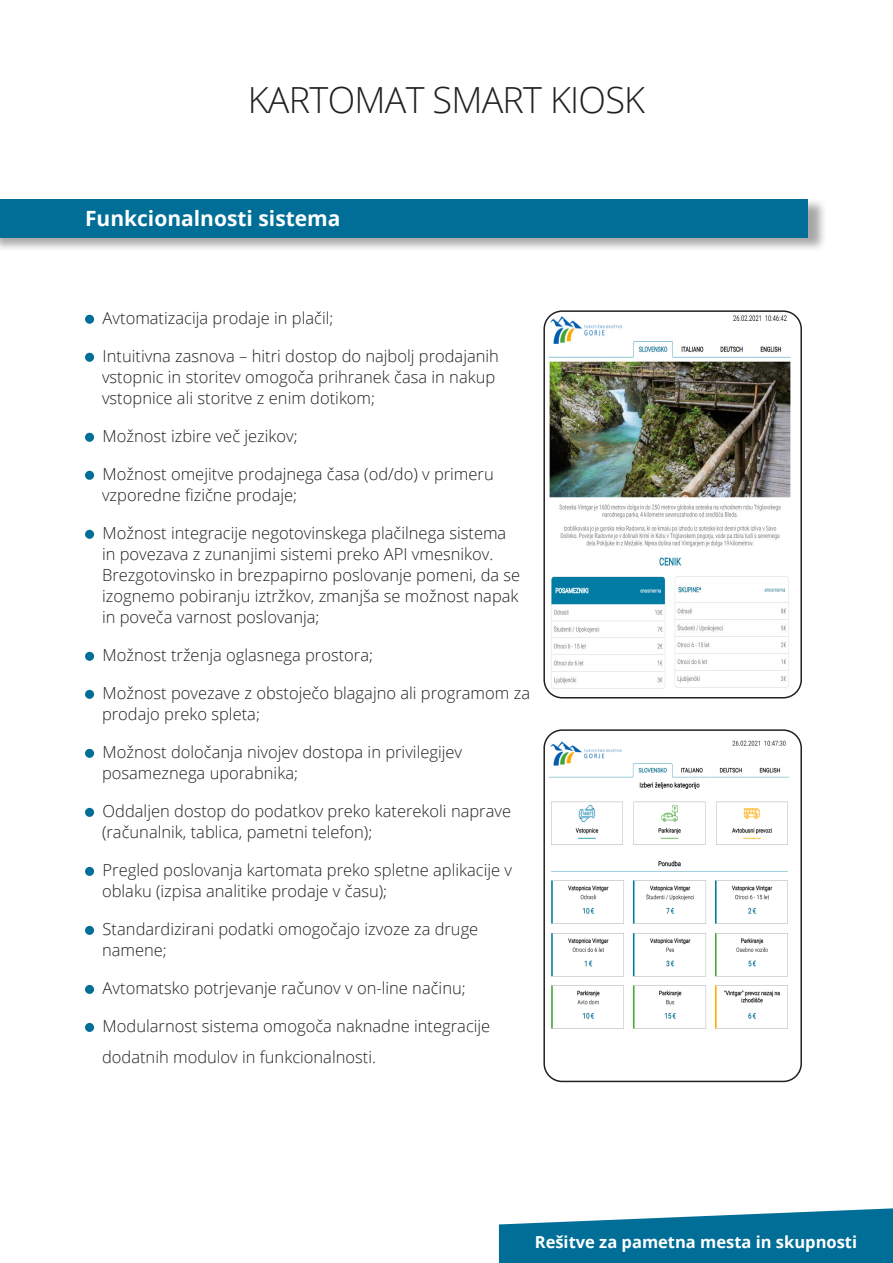
<style>
.page{position:relative;width:893px;height:1263px;background:#fff}
.page>*{position:absolute;margin:0;border:0;box-sizing:border-box;transform-origin:0 0}
.t1{font:300 36px "Open Sans";letter-spacing:-.02em;color:#231f20}
.t2{font:700 21px "Open Sans";color:#fff}
.t3{font:300 16.5px/21px "Open Sans";color:#231f20}
.t4{font:700 16.5px "Open Sans";color:#fff}
</style>
<div class="page">
<div style="left:0;top:197px;width:827px;height:56px;background:#231f20;opacity:.4"></div>
<div style="left:0;top:199px;width:808px;height:39px;background:#006e96"></div>
<div style="left:85px;top:315px;width:9px;height:9px;background:#006e96;border-radius:50%"></div>
<div style="left:85px;top:353px;width:9px;height:9px;background:#006e96;border-radius:50%"></div>
<div style="left:85px;top:433px;width:9px;height:9px;background:#006e96;border-radius:50%"></div>
<div style="left:85px;top:471px;width:9px;height:9px;background:#006e96;border-radius:50%"></div>
<div style="left:85px;top:530px;width:9px;height:9px;background:#006e96;border-radius:50%"></div>
<div style="left:85px;top:652px;width:9px;height:9px;background:#006e96;border-radius:50%"></div>
<div style="left:85px;top:690px;width:9px;height:9px;background:#006e96;border-radius:50%"></div>
<div style="left:85px;top:749px;width:9px;height:9px;background:#006e96;border-radius:50%"></div>
<div style="left:85px;top:808px;width:9px;height:9px;background:#006e96;border-radius:50%"></div>
<div style="left:85px;top:867px;width:9px;height:9px;background:#006e96;border-radius:50%"></div>
<div style="left:85px;top:926px;width:9px;height:9px;background:#006e96;border-radius:50%"></div>
<div style="left:85px;top:985px;width:9px;height:9px;background:#006e96;border-radius:50%"></div>
<div style="left:85px;top:1023px;width:9px;height:9px;background:#006e96;border-radius:50%"></div>
<svg style="left:499px;top:1208px;width:394px;height:55px;background:#2784a6"></svg>
<img style="left:549px;top:313px;width:242px;height:385px">
<div style="left:543px;top:310px;width:259px;height:388px;border:2px solid #231f20;border-radius:18px"></div>
<img style="left:549px;top:740px;width:241px;height:341px">
<div style="left:543px;top:729px;width:259px;height:353px;border:2px solid #231f20;border-radius:18px"></div>
<p class="t1" style="left:248px;top:75px;width:399px">KARTOMAT SMART KIOSK</p>
<p class="t2" style="left:85px;top:203px;width:257px">Funkcionalnosti sistema</p>
<p class="t3" style="left:103px;top:307px;width:232px">Avtomatizacija prodaje in plačil;</p>
<p class="t3" style="left:102px;top:345px;width:398px">Intuitivna zasnova – hitri dostop do najbolj prodajanih vstopnic in storitev omogoča prihranek časa in nakup vstopnice ali storitve z enim dotikom;</p>
<p class="t3" style="left:103px;top:425px;width:197px">Možnost izbire več jezikov;</p>
<p class="t3" style="left:102px;top:463px;width:393px">Možnost omejitve prodajnega časa (od/do) v primeru vzporedne fizične prodaje;</p>
<p class="t3" style="left:102px;top:522px;width:420px">Možnost integracije negotovinskega plačilnega sistema in povezava z zunanjimi sistemi preko API vmesnikov.<br>Brezgotovinsko in brezpapirno poslovanje pomeni, da se izognemo pobiranju iztržkov, zmanjša se možnost napak in poveča varnost poslovanja;</p>
<p class="t3" style="left:103px;top:644px;width:272px">Možnost trženja oglasnega prostora;</p>
<p class="t3" style="left:102px;top:682px;width:429px">Možnost povezave z obstoječo blagajno ali programom za prodajo preko spleta;</p>
<p class="t3" style="left:102px;top:741px;width:362px">Možnost določanja nivojev dostopa in privilegijev posameznega uporabnika;</p>
<p class="t3" style="left:102px;top:800px;width:411px">Oddaljen dostop do podatkov preko katerekoli naprave (računalnik, tablica, pametni telefon);</p>
<p class="t3" style="left:102px;top:859px;width:411px">Pregled poslovanja kartomata preko spletne aplikacije v oblaku (izpisa analitike prodaje v času);</p>
<p class="t3" style="left:102px;top:918px;width:378px">Standardizirani podatki omogočajo izvoze za druge namene;</p>
<p class="t3" style="left:103px;top:977px;width:365px">Avtomatsko potrjevanje računov v on-line načinu;</p>
<p class="t3" style="left:102px;top:1010px;width:390px;line-height:31.5px">Modularnost sistema omogoča naknadne integracije dodatnih modulov in funkcionalnosti.</p>
<p class="t4" style="left:535px;top:1231px;width:324px">Rešitve za pametna mesta in skupnosti</p>
</div>
